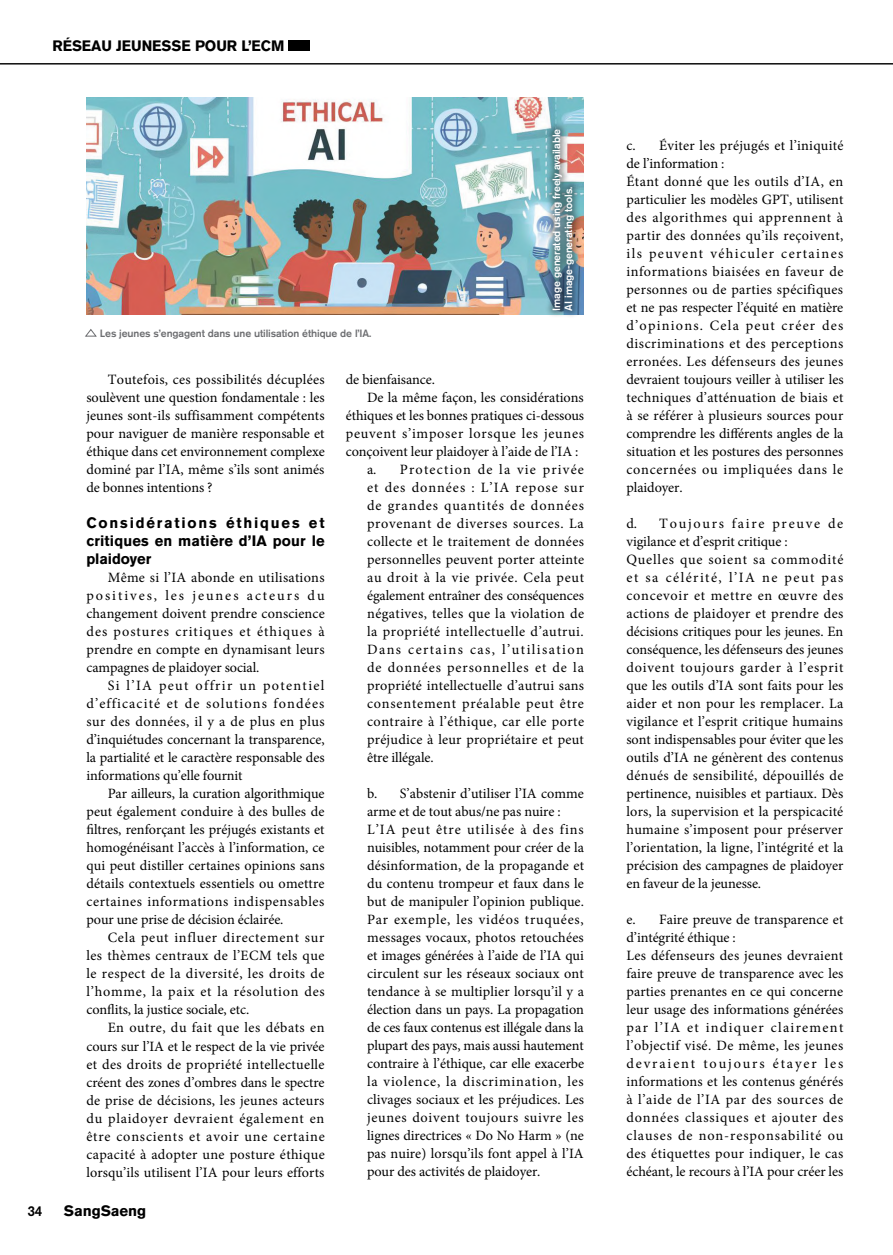
<style>
.page{position:relative;width:893px;height:1255px;background:#fff}
.page>*{position:absolute;margin:0;border:0;box-sizing:border-box;transform-origin:0 0}
.t1{font:700 15px/18px "Akzidenz Grotesk BQ";letter-spacing:-.005em;color:#000;text-align:justify}
.t2{font:14.25px/18px "Minion Pro";letter-spacing:.01em;color:#000;text-align:justify}
.t3{font:14.25px "Minion Pro";letter-spacing:.055em;color:#000}
.t4{font:14.25px "Minion Pro";letter-spacing:.045em;color:#000}
.t5{font:14.25px "Minion Pro";letter-spacing:.065em;color:#000}
.t6{font:14.25px "Minion Pro";letter-spacing:-.01em;color:#000}
.t7{font:14.25px "Minion Pro";letter-spacing:.04em;color:#000}
.t8{font:14.25px "Minion Pro";letter-spacing:.03em;color:#000}
.t9{font:14.25px "Minion Pro";letter-spacing:.035em;color:#000}
.t10{font:14.25px "Minion Pro";letter-spacing:.1em;color:#000}
.t11{font:14.25px "Minion Pro";letter-spacing:.07em;color:#000}
.t12{font:14.25px "Minion Pro";letter-spacing:.085em;color:#000}
.t13{font:500 14.25px "Akzidenz Grotesk BQ";color:#000;scale:.95 1}
.t14{font:500 10.5px/12px "Akzidenz Grotesk BQ";letter-spacing:-.01em;color:#fff}
.t15{font:500 10.5px "Akzidenz Grotesk BQ";letter-spacing:-.01em;color:#6d6e71}
</style>
<div class="page">
<hr style="left:0;top:64px;width:893px;height:1px;background:#000">
<div style="left:288px;top:40px;width:22px;height:11px;background:#000"></div>
<img style="left:86px;top:98px;width:498px;height:217px">
<div style="left:544px;top:121px;width:38px;height:197px;background:#000;opacity:.39"></div>
<svg style="left:85px;top:329px;width:12px;height:8px"></svg>
<p class="t1" style="left:52px;top:37px;width:233px">RÉSEAU JEUNESSE POUR L’ECM</p>
<p class="t15" style="left:100px;top:326px;width:273px">Les jeunes s’engagent dans une utilisation éthique de l’IA.</p>
<p class="t14" style="left:550px;top:310px;width:183px;rotate:-90deg">Image generated using freely available<br>AI image-generating tools.</p>
<p class="t2" style="left:86px;top:371px;width:240px;text-indent:21px">Toutefois, ces possibilités décuplées soulèvent une question fondamentale : les jeunes sont-ils suffisamment compétents pour naviguer de manière responsable et éthique dans cet environnement complexe dominé par l’IA, même s’ils sont animés de bonnes intentions ?</p>
<p class="t1" style="left:86px;top:514px;width:240px">Considérations éthiques et critiques en matière d’IA pour le plaidoyer</p>
<p class="t2" style="left:86px;top:569px;width:240px;text-indent:21px">Même si l’IA abonde en utilisations positives, les jeunes acteurs du changement doivent prendre conscience des postures critiques et éthiques à prendre en compte en dynamisant leurs campagnes de plaidoyer social.</p>
<p class="t2" style="left:86px;top:677px;width:240px;text-indent:21px">Si l’IA peut offrir un potentiel d’efficacité et de solutions fondées sur des données, il y a de plus en plus d’inquiétudes concernant la transparence, la partialité et le caractère responsable des informations qu’elle fournit</p>
<p class="t2" style="left:86px;top:784px;width:240px;text-indent:21px">Par ailleurs, la curation algorithmique peut également conduire à des bulles de filtres, renforçant les préjugés existants et homogénéisant l’accès à l’information, ce qui peut distiller certaines opinions sans détails contextuels essentiels ou omettre certaines informations indispensables pour une prise de décision éclairée.</p>
<p class="t2" style="left:86px;top:928px;width:240px;text-indent:21px">Cela peut influer directement sur les thèmes centraux de l’ECM tels que le respect de la diversité, les droits de l’homme, la paix et la résolution des conflits, la justice sociale, etc.</p>
<p class="t2" style="left:86px;top:1018px;width:240px;text-indent:21px">En outre, du fait que les débats en cours sur l’IA et le respect de la vie privée et des droits de propriété intellectuelle créent des zones d’ombres dans le spectre de prise de décisions, les jeunes acteurs du plaidoyer devraient également en être conscients et avoir une certaine capacité à adopter une posture éthique lorsqu’ils utilisent l’IA pour leurs efforts</p>
<p class="t13" style="left:27px;top:1201px;width:17px">34</p>
<p class="t1" style="left:64px;top:1201px;width:84px">SangSaeng</p>
<p class="t2" style="left:346px;top:370px;width:91px">de bienfaisance.</p>
<p class="t2" style="left:367px;top:388px;width:218px">De la même façon, les considérations</p>
<p class="t6" style="left:346px;top:406px;width:240px">éthiques et les bonnes pratiques ci-dessous</p>
<p class="t3" style="left:346px;top:424px;width:240px">peuvent s’imposer lorsque les jeunes</p>
<p class="t2" style="left:346px;top:442px;width:234px">conçoivent leur plaidoyer à l’aide de l’IA :</p>
<p class="t12" style="left:367px;top:460px;width:218px">a. Protection de la vie privée</p>
<p class="t11" style="left:367px;top:478px;width:218px">et des données : L’IA repose sur</p>
<p class="t5" style="left:367px;top:496px;width:218px">de grandes quantités de données</p>
<p class="t4" style="left:367px;top:514px;width:218px">provenant de diverses sources. La</p>
<p class="t2" style="left:367px;top:532px;width:218px">collecte et le traitement de données</p>
<p class="t2" style="left:367px;top:550px;width:218px">personnelles peuvent porter atteinte</p>
<p class="t4" style="left:367px;top:568px;width:218px">au droit à la vie privée. Cela peut</p>
<p class="t2" style="left:367px;top:586px;width:218px">également entraîner des conséquences</p>
<p class="t8" style="left:367px;top:604px;width:218px">négatives, telles que la violation de</p>
<p class="t7" style="left:367px;top:622px;width:218px">la propriété intellectuelle d’autrui.</p>
<p class="t10" style="left:367px;top:640px;width:218px">Dans certains cas, l’utilisation</p>
<p class="t5" style="left:367px;top:658px;width:218px">de données personnelles et de la</p>
<p class="t2" style="left:367px;top:676px;width:218px">propriété intellectuelle d’autrui sans</p>
<p class="t3" style="left:367px;top:694px;width:218px">consentement préalable peut être</p>
<p class="t9" style="left:367px;top:712px;width:218px">contraire à l’éthique, car elle porte</p>
<p class="t2" style="left:367px;top:730px;width:218px">préjudice à leur propriétaire et peut</p>
<p class="t2" style="left:367px;top:748px;width:68px">être illégale.</p>
<p class="t2" style="left:367px;top:784px;width:219px;text-align:left">b. S’abstenir d’utiliser l’IA comme arme et de tout abus/ne pas nuire :<br>L’IA peut être utilisée à des fins nuisibles, notamment pour créer de la désinformation, de la propagande et du contenu trompeur et faux dans le but de manipuler l’opinion publique.<br>Par exemple, les vidéos truquées, messages vocaux, photos retouchées et images générées à l’aide de l’IA qui circulent sur les réseaux sociaux ont tendance à se multiplier lorsqu’il y a élection dans un pays. La propagation de ces faux contenus est illégale dans la plupart des pays, mais aussi hautement contraire à l’éthique, car elle exacerbe la violence, la discrimination, les clivages sociaux et les préjudices. Les jeunes doivent toujours suivre les lignes directrices « Do No Harm » (ne pas nuire) lorsqu’ils font appel à l’IA pour des activités de plaidoyer.</p>
<p class="t2" style="left:626px;top:136px;width:219px;text-align:left">c. Éviter les préjugés et l’iniquité de l’information :<br>Étant donné que les outils d’IA, en particulier les modèles GPT, utilisent des algorithmes qui apprennent à partir des données qu’ils reçoivent, ils peuvent véhiculer certaines informations biaisées en faveur de personnes ou de parties spécifiques et ne pas respecter l’équité en matière d’opinions. Cela peut créer des discriminations et des perceptions erronées. Les défenseurs des jeunes devraient toujours veiller à utiliser les techniques d’atténuation de biais et à se référer à plusieurs sources pour comprendre les différents angles de la situation et les postures des personnes concernées ou impliquées dans le plaidoyer.</p>
<p class="t2" style="left:626px;top:514px;width:219px;text-align:left">d. Toujours faire preuve de vigilance et d’esprit critique :<br>Quelles que soient sa commodité et sa célérité, l’IA ne peut pas concevoir et mettre en œuvre des actions de plaidoyer et prendre des décisions critiques pour les jeunes. En conséquence, les défenseurs des jeunes doivent toujours garder à l’esprit que les outils d’IA sont faits pour les aider et non pour les remplacer. La vigilance et l’esprit critique humains sont indispensables pour éviter que les outils d’IA ne génèrent des contenus dénués de sensibilité, dépouillés de pertinence, nuisibles et partiaux. Dès lors, la supervision et la perspicacité humaine s’imposent pour préserver l’orientation, la ligne, l’intégrité et la précision des campagnes de plaidoyer en faveur de la jeunesse.</p>
<p class="t2" style="left:626px;top:910px;width:219px;text-align:left">e. Faire preuve de transparence et d’intégrité éthique :<br>Les défenseurs des jeunes devraient faire preuve de transparence avec les parties prenantes en ce qui concerne leur usage des informations générées par l’IA et indiquer clairement l’objectif visé. De même, les jeunes devraient toujours étayer les informations et les contenus générés à l’aide de l’IA par des sources de données classiques et ajouter des clauses de non-responsabilité ou des étiquettes pour indiquer, le cas échéant, le recours à l’IA pour créer les</p>
</div>
